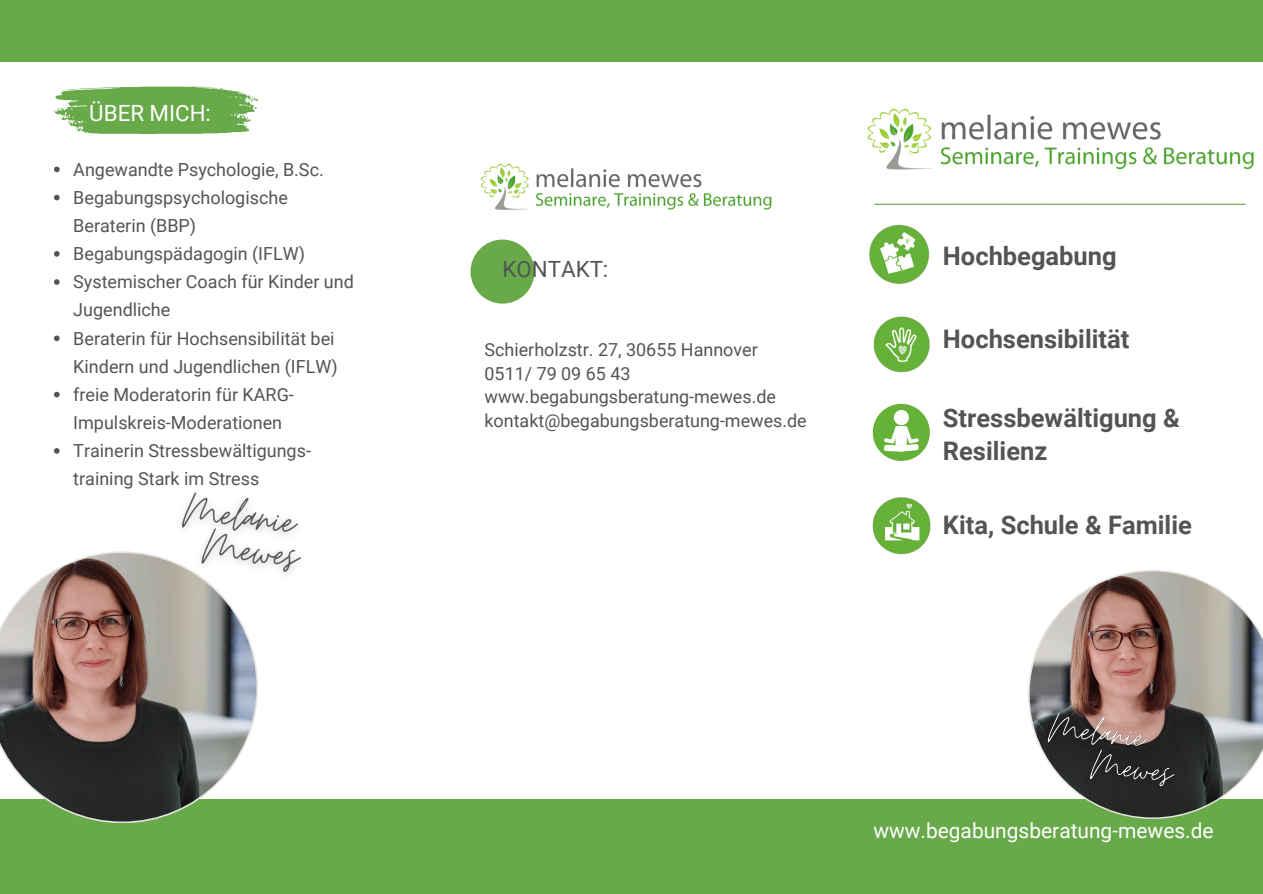
<style>
.page{position:relative;width:1263px;height:894px;background:#fff}
.page>*{position:absolute;margin:0;border:0;box-sizing:border-box;transform-origin:0 0}
.t1{font:700 25.5px/32.7px "Roboto";color:#545454}
.t2{font:22.35px "Roboto";color:#fff}
.t3{font:22.35px "Roboto";color:#545454}
.t4{font:21px "Roboto";color:#fff}
.t5{font:18px/28.2px "Roboto";color:#545454}
.t6{font:18px "Open Sans";color:#68a94a}
</style>
<div class="page">
<div style="left:0;top:799px;width:1263px;height:94px;background:#68a94a"></div>
<div style="left:470px;top:239px;width:64px;height:64px;background:#68a94a;border-radius:50%"></div>
<img style="left:1030px;top:571px;width:233px;height:246px">
<img style="left:867px;top:108px;width:387px;height:62px">
<div style="left:0;top:0;width:1263px;height:62px;background:#68a94a"></div>
<img style="left:869px;top:224px;width:60px;height:60px">
<img style="left:873px;top:316px;width:57px;height:57px">
<svg style="left:873px;top:404px;width:57px;height:57px"></svg>
<img style="left:872px;top:497px;width:59px;height:58px">
<img style="left:480px;top:163px;width:292px;height:81px">
<svg style="left:53px;top:86px;width:205px;height:48px;background:#82b869"></svg>
<img style="left:0;top:553px;width:256px;height:268px">
<img style="left:1034px;top:697px;width:131px;height:72px">
<img style="left:1075px;top:734px;width:116px;height:70px">
<svg style="left:54px;top:166px;width:6px;height:6px"></svg>
<svg style="left:54px;top:195px;width:6px;height:5px"></svg>
<svg style="left:54px;top:251px;width:6px;height:5px"></svg>
<svg style="left:54px;top:279px;width:6px;height:6px"></svg>
<svg style="left:54px;top:335px;width:6px;height:6px"></svg>
<svg style="left:54px;top:391px;width:6px;height:6px"></svg>
<svg style="left:54px;top:448px;width:6px;height:5px"></svg>
<img style="left:165px;top:492px;width:84px;height:67px">
<img style="left:185px;top:510px;width:116px;height:83px">
<p class="t2" style="left:89px;top:101px;width:123px">ÜBER MICH:</p>
<p class="t5" style="left:73px;top:155px;width:252px">Angewandte Psychologie, B.Sc.</p>
<p class="t5" style="left:73px;top:183px;width:216px">Begabungspsychologische<br>Beraterin (BBP)</p>
<p class="t5" style="left:73px;top:240px;width:233px">Begabungspädagogin (IFLW)</p>
<p class="t5" style="left:73px;top:268px;width:282px">Systemischer Coach für Kinder und<br>Jugendliche</p>
<h3 class="t5" style="left:73px;top:324px;width:266px">Beraterin für Hochsensibilität bei<br>Kindern und Jugendlichen (IFLW)</h3>
<p class="t5" style="left:73px;top:380px;width:222px">freie Moderatorin für KARG-<br>Impulskreis-Moderationen</p>
<h3 class="t5" style="left:73px;top:436px;width:239px">Trainerin Stressbewältigungs&shy;training Stark im Stress</h3>
<p class="t3" style="left:502px;top:256px;width:107px">KONTAKT:</p>
<h3 class="t5" style="left:485px;top:336px;width:275px">Schierholzstr. 27, 30655 Hannover</h3>
<h4 class="t5" style="left:485px;top:359px;width:147px">0511/ 79 09 65 43</h4>
<p class="t5" style="left:485px;top:383px;width:293px">www.begabungsberatung-mewes.de</p>
<h3 class="t5" style="left:485px;top:407px;width:324px">kontakt@begabungsberatung-mewes.de</h3>
<p class="t6" style="left:875px;top:182px;width:372px">______________________________________________</p>
<p class="t1" style="left:943px;top:240px;width:175px">Hochbegabung</p>
<p class="t1" style="left:943px;top:322px;width:188px">Hochsensibilität</p>
<p class="t1" style="left:943px;top:402px;width:238px">Stressbewältigung &amp;<br>Resilienz</p>
<p class="t1" style="left:943px;top:509px;width:250px">Kita, Schule &amp; Familie</p>
<p class="t4" style="left:873px;top:818px;width:342px">www.begabungsberatung-mewes.de</p>
</div>
